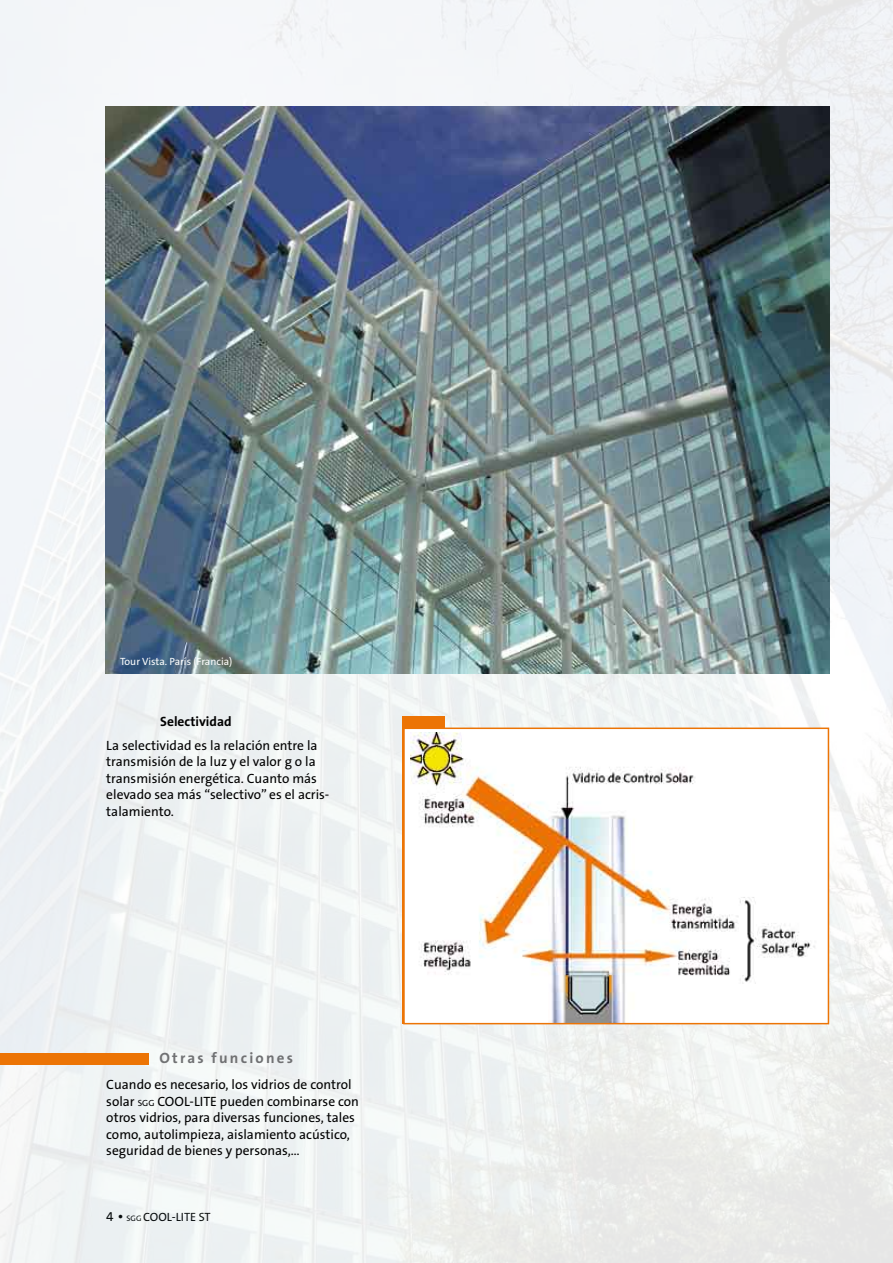
<style>
.page{position:relative;width:893px;height:1263px;background:#fff}
.page>*{position:absolute;margin:0;border:0;box-sizing:border-box;transform-origin:0 0}
.t1{font:700 15px "The Sans B7";letter-spacing:.15em;color:#707173}
.t2{font:13.5px/16.5px "The Sans B5 Plain";color:#000}
.t3{font:700 13.5px "The Sans B7";color:#000}
.t4{font:12px "The Sans B5 Plain";letter-spacing:-.005em;color:#000}
.t5{font:10.5px "The Sans B5 Plain";color:#fff}
.s1{font-size:9px}
.s2{font-size:15px}
.s3{font-size:7.95px}
</style>
<div class="page">
<img style="left:0;top:0;width:893px;height:1263px">
<img style="left:105px;top:106px;width:724px;height:568px">
<div style="left:402px;top:716px;width:43px;height:308px;background:#ec7405"></div>
<div style="left:404px;top:728px;width:424px;height:296px;background:#fff"></div>
<img style="left:410px;top:733px;width:405px;height:288px">
<div style="left:403px;top:727px;width:426px;height:297px;border:2px solid #ec7405"></div>
<div style="left:0;top:1053px;width:149px;height:11px;background:#ec7405"></div>
<p class="t5" style="left:120px;top:656px;width:114px">Tour Vista. París (Francia)</p>
<p class="t3" style="left:160px;top:715px;width:73px">Selectividad</p>
<p class="t2" style="left:106px;top:738px;width:225px">La selectividad es la relación entre la transmisión de la luz y el valor g o la transmisión energética. Cuanto más elevado sea más “selectivo” es el acris&shy;talamiento.</p>
<p class="t1" style="left:159px;top:1050px;width:135px">Otras funciones</p>
<p class="t2" style="left:106px;top:1077px;width:254px">Cuando es necesario, los vidrios de control solar <span class="s1">SGG</span> COOL-LITE pueden combinarse con otros vidrios, para diversas funciones, tales como, autolimpieza, aislamiento acústico, seguridad de bienes y personas,…</p>
<p class="t4" style="left:118px;top:1211px;width:94px"><span class="s2">•</span> <span class="s3">SGG</span> COOL-LITE ST</p>
</div>
